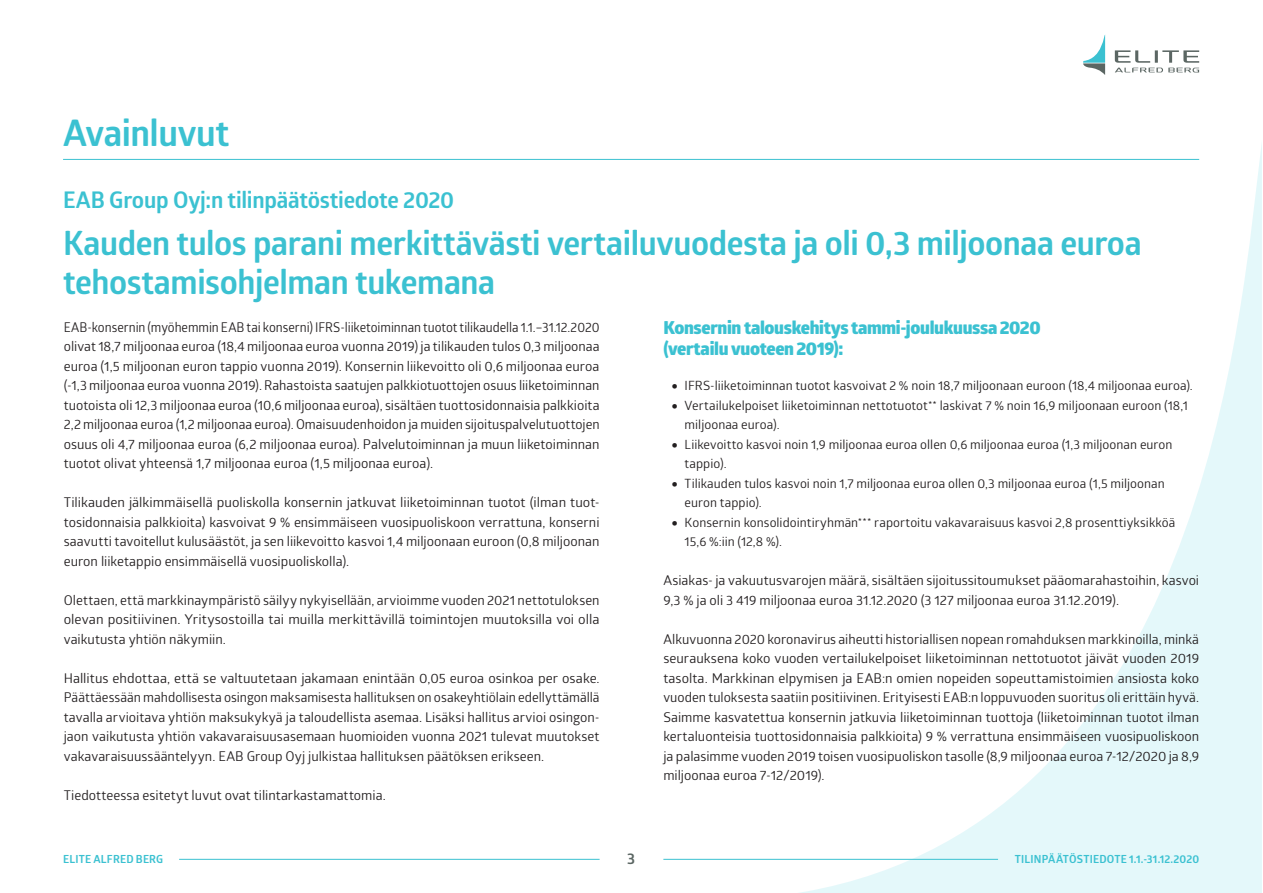
<style>
.page{position:relative;width:1263px;height:893px;background:#fff}
.page>*{position:absolute;margin:0;border:0;box-sizing:border-box;transform-origin:0 0}
.Otsikko_2_sisällyslu{font:700 36px "Glober";letter-spacing:-.015em;color:#3bc1d1}
.Nosto{font:700 33px/39px "Glober";letter-spacing:-.015em;color:#3bc1d1}
.Kaavio_pikkuotsikkor{font:700 22.5px "Glober";letter-spacing:-.01em;color:#3bc1d1}
.Yhteystieto-otsikko{font:800 18px "Glober";letter-spacing:-.02em;color:#3bc1d1}
.t1{font:700 15px "Glober";color:#5b6663}
.Leipis-perusteksti{font:13.5px/19.5px "Glober";color:#231f20;text-align:justify}
.Leipis-perusteksti-2{font:13.5px/19.5px "Glober";color:#231f20;text-align:justify;scale:.94 1}
.t2{font:12.75px/19.5px "Glober";color:#231f20}
.t3{font:700 10.95px "Glober";letter-spacing:.02em;color:#3bc1d1}
</style>
<div class="page">
<svg style="left:770px;top:144px;width:492px;height:749px"></svg>
<svg style="left:1115px;top:50px;width:84px;height:22px"></svg>
<svg style="left:1083px;top:35px;width:22px;height:40px"></svg>
<hr style="left:179px;top:859px;width:421px;height:1px;background:#3bc1d1">
<hr style="left:663px;top:859px;width:335px;height:1px;background:#3bc1d1">
<hr style="left:63px;top:159px;width:1136px;height:1px;background:#3bc1d1">
<p class="Otsikko_2_sisällyslu" style="left:63px;top:108px;width:168px">Avainluvut</p>
<p class="Kaavio_pikkuotsikkor" style="left:63px;top:184px;width:393px">EAB Group Oyj:n tilinpäätöstiedote 2020</p>
<p class="Nosto" style="left:63px;top:223px;width:1080px">Kauden tulos parani merkittävästi vertailuvuodesta ja oli 0,3 miljoonaa euroa tehostamisohjelman tukemana</p>
<p class="Leipis-perusteksti-2" style="left:64px;top:316px;width:572px">EAB-konsernin (myöhemmin EAB tai konserni) IFRS-liiketoiminnan tuotot tilikaudella 1.1.–31.12.2020 olivat 18,7 miljoonaa euroa (18,4 miljoonaa euroa vuonna 2019) ja tilikauden tulos 0,3 miljoonaa euroa (1,5 miljoonan euron tappio vuonna 2019). Konsernin liikevoitto oli 0,6 miljoonaa euroa (-1,3 miljoonaa euroa vuonna 2019). Rahastoista saatujen palkkiotuottojen osuus liiketoiminnan tuotoista oli 12,3 miljoonaa euroa (10,6 miljoonaa euroa), sisältäen tuottosidonnaisia palkkioita 2,2 miljoonaa euroa (1,2 miljoonaa euroa). Omaisuudenhoidon ja muiden sijoituspalvelutuottojen osuus oli 4,7 miljoonaa euroa (6,2 miljoonaa euroa). Palvelutoiminnan ja muun liiketoiminnan tuotot olivat yhteensä 1,7 miljoonaa euroa (1,5 miljoonaa euroa).</p>
<p class="Leipis-perusteksti" style="left:64px;top:492px;width:537px">Tilikauden jälkimmäisellä puoliskolla konsernin jatkuvat liiketoiminnan tuotot (ilman tuot&shy;tosidonnaisia palkkioita) kasvoivat 9 % ensimmäiseen vuosipuoliskoon verrattuna, konserni saavutti tavoitellut kulusäästöt, ja sen liikevoitto kasvoi 1,4 miljoonaan euroon (0,8 miljoonan euron liiketappio ensimmäisellä vuosipuoliskolla).</p>
<p class="Leipis-perusteksti" style="left:64px;top:589px;width:537px">Olettaen, että markkinaympäristö säilyy nykyisellään, arvioimme vuoden 2021 nettotuloksen olevan positiivinen. Yritysostoilla tai muilla merkittävillä toimintojen muutoksilla voi olla vaikutusta yhtiön näkymiin.</p>
<p class="Leipis-perusteksti" style="left:64px;top:667px;width:537px">Hallitus ehdottaa, että se valtuutetaan jakamaan enintään 0,05 euroa osinkoa per osake.<br>Päättäessään mahdollisesta osingon maksamisesta hallituksen on osakeyhtiölain edellyttämällä tavalla arvioitava yhtiön maksukykyä ja taloudellista asemaa. Lisäksi hallitus arvioi osingon&shy;jaon vaikutusta yhtiön vakavaraisuusasemaan huomioiden vuonna 2021 tulevat muutokset vakavaraisuussääntelyyn. EAB Group Oyj julkistaa hallituksen päätöksen erikseen.</p>
<p class="Leipis-perusteksti" style="left:64px;top:784px;width:323px">Tiedotteessa esitetyt luvut ovat tilintarkastamattomia.</p>
<p class="Yhteystieto-otsikko" style="left:663px;top:314px;width:379px">Konsernin talouskehitys tammi-joulukuussa 2020</p>
<p class="Yhteystieto-otsikko" style="left:663px;top:335px;width:182px">(vertailu vuoteen 2019):</p>
<p class="t2" style="left:672px;top:375px;width:522px">• IFRS-liiketoiminnan tuotot kasvoivat 2 % noin 18,7 miljoonaan euroon (18,4 miljoonaa euroa).</p>
<p class="t2" style="left:685px;top:395px;width:505px;text-indent:-13px">• Vertailukelpoiset liiketoiminnan nettotuotot** laskivat 7 % noin 16,9 miljoonaan euroon (18,1 miljoonaa euroa).</p>
<p class="t2" style="left:685px;top:434px;width:489px;text-indent:-13px">• Liikevoitto kasvoi noin 1,9 miljoonaa euroa ollen 0,6 miljoonaa euroa (1,3 miljoonan euron tappio).</p>
<p class="t2" style="left:685px;top:473px;width:482px;text-indent:-13px">• Tilikauden tulos kasvoi noin 1,7 miljoonaa euroa ollen 0,3 miljoonaa euroa (1,5 miljoonan euron tappio).</p>
<p class="t2" style="left:685px;top:512px;width:492px;text-indent:-13px">• Konsernin konsolidointiryhmän*** raportoitu vakavaraisuus kasvoi 2,8 prosenttiyksikköä<br>15,6 %:iin (12,8 %).</p>
<p class="Leipis-perusteksti" style="left:663px;top:570px;width:537px">Asiakas- ja vakuutusvarojen määrä, sisältäen sijoitussitoumukset pääomarahastoihin, kasvoi<br>9,3 % ja oli 3 419 miljoonaa euroa 31.12.2020 (3 127 miljoonaa euroa 31.12.2019).</p>
<p class="Leipis-perusteksti" style="left:663px;top:628px;width:537px">Alkuvuonna 2020 koronavirus aiheutti historiallisen nopean romahduksen markkinoilla, minkä seurauksena koko vuoden vertailukelpoiset liiketoiminnan nettotuotot jäivät vuoden 2019 tasolta. Markkinan elpymisen ja EAB:n omien nopeiden sopeuttamistoimien ansiosta koko vuoden tuloksesta saatiin positiivinen. Erityisesti EAB:n loppuvuoden suoritus oli erittäin hyvä.<br>Saimme kasvatettua konsernin jatkuvia liiketoiminnan tuottoja (liiketoiminnan tuotot ilman kertaluonteisia tuottosidonnaisia palkkioita) 9 % verrattuna ensimmäiseen vuosipuoliskoon ja palasimme vuoden 2019 toisen vuosipuoliskon tasolle (8,9 miljoonaa euroa 7-12/2020 ja 8,9 miljoonaa euroa 7-12/2019).</p>
<p class="t3" style="left:63px;top:852px;width:102px">ELITE ALFRED BERG</p>
<p class="t1" style="left:627px;top:847px;width:9px">3</p>
<p class="t3" style="left:1015px;top:852px;width:186px">TILINPÄÄTÖSTIEDOTE 1.1.-31.12.2020</p>
</div>
